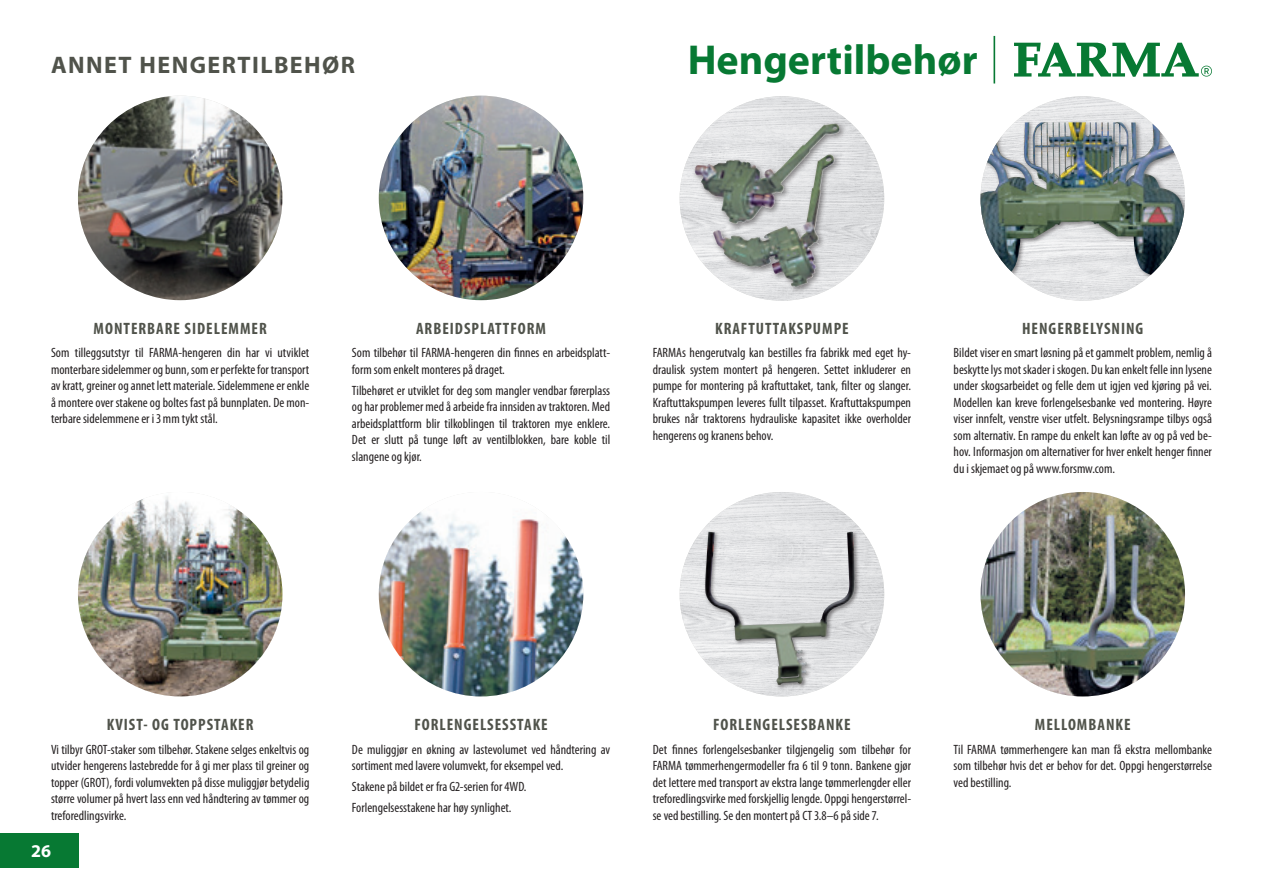
<style>
.page{position:relative;width:1263px;height:893px;background:#fff}
.page>*{position:absolute;margin:0;border:0;box-sizing:border-box;transform-origin:0 0}
.t1{font:700 42px "Myriad Pro";color:#077933}
.t2{font:700 24px "Myriad Pro";letter-spacing:.06em;color:#50534b}
.t3{font:700 18px "Myriad Pro";color:#fff}
.t4{font:700 condensed 16.5px "Myriad Pro";letter-spacing:.06em;color:#50534b}
.t5{font:condensed 13.5px/16.5px "Myriad Pro";color:#231f20;text-align:justify}
</style>
<div class="page">
<div style="left:0;top:833px;width:79px;height:35px;background:#077933"></div>
<hr style="left:993px;top:36px;width:2px;height:48px;background:#077933">
<svg style="left:1014px;top:43px;width:198px;height:34px"></svg>
<img style="left:980px;top:96px;width:205px;height:205px;border-radius:102px">
<div style="left:980px;top:120px;width:205px;height:164px;background:#231f20;opacity:.5"></div>
<img style="left:980px;top:122px;width:204px;height:153px">
<img style="left:980px;top:492px;width:205px;height:204px;border-radius:102px">
<img style="left:78px;top:96px;width:204px;height:204px">
<img style="left:78px;top:492px;width:204px;height:204px;border-radius:102px">
<img style="left:379px;top:96px;width:204px;height:204px;border-radius:102px">
<img style="left:379px;top:492px;width:204px;height:204px;border-radius:102px">
<img style="left:680px;top:96px;width:204px;height:205px;border-radius:102px">
<div style="left:692px;top:121px;width:155px;height:110px;background:#231f20;opacity:.5"></div>
<img style="left:695px;top:124px;width:140px;height:100px">
<div style="left:711px;top:152px;width:131px;height:142px;background:#231f20;opacity:.5"></div>
<img style="left:713px;top:155px;width:114px;height:132px">
<img style="left:680px;top:492px;width:204px;height:204px;border-radius:102px">
<div style="left:704px;top:530px;width:156px;height:160px;background:#231f20;opacity:.5"></div>
<img style="left:705px;top:532px;width:150px;height:153px">
<h2 class="t2" style="left:51px;top:49px;width:306px">ANNET HENGERTILBEHØR</h2>
<h1 class="t1" style="left:688px;top:32px;width:291px">Hengertilbehør</h1>
<p class="t4" style="left:94px;top:318px;width:175px">MONTERBARE SIDELEMMER</p>
<p class="t5" style="left:51px;top:345px;width:260px">Som tilleggsutstyr til FARMA-hengeren din har vi utviklet monterbare sidelemmer og bunn, som er perfekte for transport av kratt, greiner og annet lett materiale. Sidelemmene er enkle å montere over stakene og boltes fast på bunnplaten. De mon&shy;terbare sidelemmene er i 3 mm tykt stål.</p>
<p class="t4" style="left:416px;top:318px;width:131px">ARBEIDSPLATTFORM</p>
<p class="t5" style="left:352px;top:345px;width:260px">Som tilbehør til FARMA-hengeren din finnes en arbeidsplatt&shy;form som enkelt monteres på draget.</p>
<p class="t5" style="left:352px;top:382px;width:260px">Tilbehøret er utviklet for deg som mangler vendbar førerplass og har problemer med å arbeide fra innsiden av traktoren. Med arbeidsplattform blir tilkoblingen til traktoren mye enklere.<br>Det er slutt på tunge løft av ventilblokken, bare koble til slangene og kjør.</p>
<p class="t4" style="left:715px;top:318px;width:135px">KRAFTUTTAKSPUMPE</p>
<p class="t5" style="left:653px;top:345px;width:260px">FARMAs hengerutvalg kan bestilles fra fabrikk med eget hy&shy;draulisk system montert på hengeren. Settet inkluderer en pumpe for montering på kraftuttaket, tank, filter og slanger.<br>Kraftuttakspumpen leveres fullt tilpasset. Kraftuttakspumpen brukes når traktorens hydrauliske kapasitet ikke overholder hengerens og kranens behov.</p>
<p class="t4" style="left:1022px;top:318px;width:123px">HENGERBELYSNING</p>
<p class="t5" style="left:953px;top:344px;width:260px">Bildet viser en smart løsning på et gammelt problem, nemlig å beskytte lys mot skader i skogen. Du kan enkelt felle inn lysene under skogsarbeidet og felle dem ut igjen ved kjøring på vei.<br>Modellen kan kreve forlengelsesbanke ved montering. Høyre viser innfelt, venstre viser utfelt. Belysningsrampe tilbys også som alternativ. En rampe du enkelt kan løfte av og på ved be&shy;hov. Informasjon om alternativer for hver enkelt henger finner du i skjemaet og på www.forsmw.com.</p>
<p class="t4" style="left:107px;top:714px;width:148px">KVIST- OG TOPPSTAKER</p>
<p class="t5" style="left:51px;top:741px;width:260px">Vi tilbyr GROT-staker som tilbehør. Stakene selges enkeltvis og utvider hengerens lastebredde for å gi mer plass til greiner og topper (GROT), fordi volumvekten på disse muliggjør betydelig større volumer på hvert lass enn ved håndtering av tømmer og treforedlingsvirke.</p>
<h3 class="t3" style="left:31px;top:839px;width:21px">26</h3>
<p class="t4" style="left:414px;top:714px;width:135px">FORLENGELSESSTAKE</p>
<p class="t5" style="left:352px;top:741px;width:260px">De muliggjør en økning av lastevolumet ved håndtering av sortiment med lavere volumvekt, for eksempel ved.</p>
<p class="t5" style="left:352px;top:776px;width:176px;line-height:20.7px">Stakene på bildet er fra G2-serien for 4WD.<br>Forlengelsesstakene har høy synlighet.</p>
<p class="t4" style="left:713px;top:714px;width:139px">FORLENGELSESBANKE</p>
<p class="t4" style="left:1035px;top:714px;width:97px">MELLOMBANKE</p>
<p class="t5" style="left:653px;top:741px;width:260px">Det finnes forlengelsesbanker tilgjengelig som tilbehør for FARMA tømmerhengermodeller fra 6 til 9 tonn. Bankene gjør det lettere med transport av ekstra lange tømmerlengder eller treforedlingsvirke med forskjellig lengde. Oppgi hengerstørrel&shy;se ved bestilling. Se den montert på CT 3.8–6 på side 7.</p>
<p class="t5" style="left:953px;top:741px;width:260px">Til FARMA tømmerhengere kan man få ekstra mellombanke som tilbehør hvis det er behov for det. Oppgi hengerstørrelse ved bestilling.</p>
</div>
